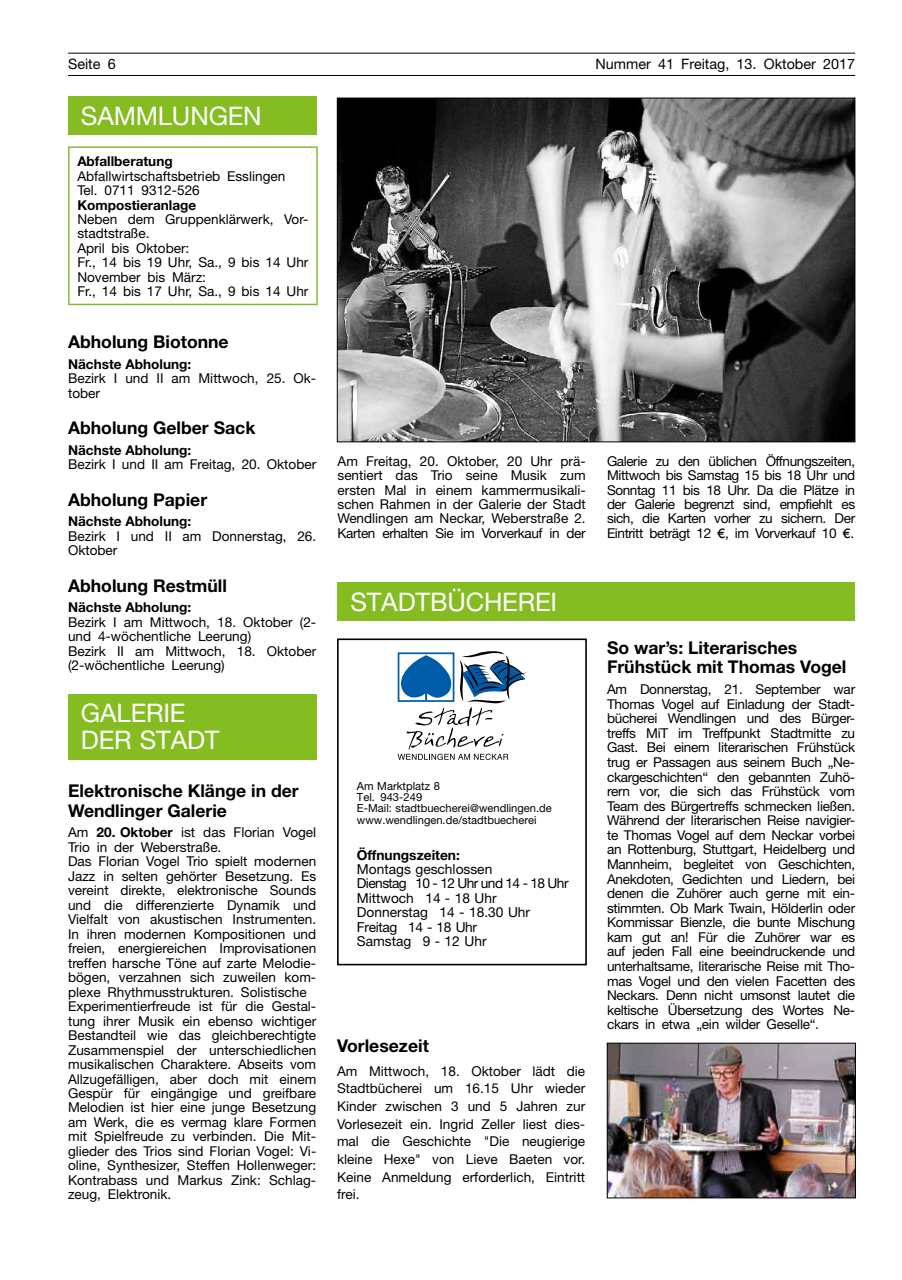
<style>
.page{position:relative;width:902px;height:1280px;background:#fff}
.page>*{position:absolute;margin:0;border:0;box-sizing:border-box;transform-origin:0 0}
.t1{font:25.65px/27.2px "Helvetica Neue";letter-spacing:-.005em;color:#fff}
.t2{font:700 17.55px/19.2px "Helvetica Neue";color:#000}
.t3{font:14.4px "Helvetica Neue";color:#000}
.t4{font:13.8px/14.4px "Helvetica Neue";color:#000}
.t5{font:700 13.8px "Helvetica Neue";color:#000}
.t6{font:13.65px/14.4px "Helvetica Neue";color:#000}
.t7{font:700 13.65px "Helvetica Neue";color:#000}
.t8{font:11.25px/11.1px "Helvetica Neue";color:#000}
.s1{font-weight:700}
.s2{font-family:"Gill Sans"}
</style>
<div class="page">
<hr style="left:68px;top:53px;width:787px;height:1px;background:#000">
<hr style="left:68px;top:75px;width:787px;height:1px;background:#000">
<div style="left:68px;top:96px;width:248px;height:39px;background:#85bc22"></div>
<hr style="left:68px;top:146px;width:250px;height:2px;background:#83bb36">
<hr style="left:68px;top:148px;width:2px;height:156px;background:#83bb36">
<hr style="left:316px;top:148px;width:2px;height:156px;background:#83bb36">
<hr style="left:68px;top:304px;width:250px;height:1px;background:#83bb36">
<div style="left:68px;top:694px;width:248px;height:66px;background:#85bc22"></div>
<img style="left:339px;top:100px;width:514px;height:340px">
<div style="left:337px;top:638px;width:249px;height:327px;border:2px solid #000"></div>
<svg style="left:397px;top:651px;width:130px;height:109px"></svg>
<div style="left:337px;top:582px;width:518px;height:39px;background:#85bc22"></div>
<img style="left:609px;top:1045px;width:244px;height:151px">
<div style="left:607px;top:1043px;width:248px;height:155px;border:1px solid #000"></div>
<p class="t3" style="left:68px;top:56px;width:49px">Seite 6</p>
<p class="t3" style="left:595px;top:56px;width:261px">Nummer 41 Freitag, 13. Oktober 2017</p>
<h1 class="t1" style="left:81px;top:102px;width:182px">SAMMLUNGEN</h1>
<p class="t7" style="left:77px;top:153px;width:97px">Abfallberatung</p>
<p class="t6" style="left:77px;top:169px;width:209px">Abfallwirtschaftsbetrieb Esslingen<br>Tel. 0711 9312-526</p>
<p class="t7" style="left:77px;top:196px;width:120px">Kompostieranlage</p>
<p class="t6" style="left:77px;top:212px;width:233px">Neben dem Gruppenklärwerk, Vor&shy;stadtstraße.<br>April bis Oktober:<br>Fr., 14 bis 19 Uhr, Sa., 9 bis 14 Uhr<br>November bis März:<br>Fr., 14 bis 17 Uhr, Sa., 9 bis 14 Uhr</p>
<p class="t2" style="left:68px;top:332px;width:162px">Abholung Biotonne</p>
<p class="t7" style="left:68px;top:355px;width:125px">Nächste Abholung:</p>
<p class="t6" style="left:68px;top:371px;width:250px">Bezirk I und II am Mittwoch, 25. Ok&shy;tober</p>
<p class="t2" style="left:68px;top:418px;width:189px">Abholung Gelber Sack</p>
<p class="t7" style="left:68px;top:441px;width:125px">Nächste Abholung:</p>
<p class="t6" style="left:68px;top:457px;width:250px">Bezirk I und II am Freitag, 20. Oktober</p>
<p class="t2" style="left:68px;top:489px;width:141px">Abholung Papier</p>
<p class="t7" style="left:68px;top:513px;width:125px">Nächste Abholung:</p>
<p class="t6" style="left:68px;top:529px;width:250px">Bezirk I und II am Donnerstag, 26.<br>Oktober</p>
<p class="t2" style="left:68px;top:575px;width:160px">Abholung Restmüll</p>
<p class="t7" style="left:68px;top:599px;width:125px">Nächste Abholung:</p>
<p class="t6" style="left:68px;top:615px;width:250px">Bezirk I am Mittwoch, 18. Oktober (2- und 4-wöchentliche Leerung)<br>Bezirk II am Mittwoch, 18. Oktober (2-wöchentliche Leerung)</p>
<h1 class="t1" style="left:81px;top:699px;width:140px">GALERIE<br>DER STADT</h1>
<p class="t2" style="left:68px;top:781px;width:232px">Elektronische Klänge in der<br>Wendlinger Galerie</p>
<p class="t6" style="left:68px;top:825px;width:250px">Am <span class="s1">20. Oktober</span> ist das Florian Vogel Trio in der Weberstraße.<br>Das Florian Vogel Trio spielt modernen Jazz in selten gehörter Besetzung. Es vereint direkte, elektronische Sounds und die differenzierte Dynamik und Vielfalt von akustischen Instrumenten.<br>In ihren modernen Kompositionen und freien, energiereichen Improvisationen treffen harsche Töne auf zarte Melodie&shy;bögen, verzahnen sich zuweilen kom&shy;plexe Rhythmusstrukturen. Solistische Experimentierfreude ist für die Gestal&shy;tung ihrer Musik ein ebenso wichtiger Bestandteil wie das gleichberechtigte Zusammenspiel der unterschiedlichen musikalischen Charaktere. Abseits vom Allzugefälligen, aber doch mit einem Gespür für eingängige und greifbare Melodien ist hier eine junge Besetzung am Werk, die es vermag klare Formen mit Spielfreude zu verbinden. Die Mit&shy;glieder des Trios sind Florian Vogel: Vi&shy;oline, Synthesizer, Steffen Hollenweger:<br>Kontrabass und Markus Zink: Schlag&shy;zeug, Elektronik.</p>
<p class="t6" style="left:337px;top:454px;width:250px;text-align:justify">Am Freitag, 20. Oktober, 20 Uhr prä&shy;sentiert das Trio seine Musik zum ersten Mal in einem kammermusikali&shy;schen Rahmen in der Galerie der Stadt Wendlingen am Neckar, Weberstraße 2.<br>Karten erhalten Sie im Vorverkauf in der</p>
<p class="t6" style="left:607px;top:454px;width:250px;text-align:justify">Galerie zu den üblichen Öffnungszeiten, Mittwoch bis Samstag 15 bis 18 Uhr und Sonntag 11 bis 18 Uhr. Da die Plätze in der Galerie begrenzt sind, empfiehlt es sich, die Karten vorher zu sichern. Der Eintritt beträgt 12 <span class="s2">€</span>, im Vorverkauf 10 <span class="s2">€</span>.</p>
<h1 class="t1" style="left:350px;top:588px;width:208px">STADTBÜCHEREI</h1>
<p class="t2" style="left:607px;top:637px;width:241px">So war’s: Literarisches<br>Frühstück mit Thomas Vogel</p>
<p class="t6" style="left:607px;top:682px;width:250px;text-align:justify">Am Donnerstag, 21. September war Thomas Vogel auf Einladung der Stadt&shy;bücherei Wendlingen und des Bürger&shy;treffs MiT im Treffpunkt Stadtmitte zu Gast. Bei einem literarischen Frühstück trug er Passagen aus seinem Buch „Ne&shy;ckargeschichten“ den gebannten Zuhö&shy;rern vor, die sich das Frühstück vom Team des Bürgertreffs schmecken ließen.<br>Während der literarischen Reise navigier&shy;te Thomas Vogel auf dem Neckar vorbei an Rottenburg, Stuttgart, Heidelberg und Mannheim, begleitet von Geschichten, Anekdoten, Gedichten und Liedern, bei denen die Zuhörer auch gerne mit ein&shy;stimmten. Ob Mark Twain, Hölderlin oder Kommissar Bienzle, die bunte Mischung kam gut an! Für die Zuhörer war es auf jeden Fall eine beeindruckende und unterhaltsame, literarische Reise mit Tho&shy;mas Vogel und den vielen Facetten des Neckars. Denn nicht umsonst lautet die keltische Übersetzung des Wortes Ne&shy;ckars in etwa „ein wilder Geselle“.</p>
<p class="t8" style="left:357px;top:780px;width:196px">Am Marktplatz 8<br>Tel. 943-249<br>E-Mail: stadtbuecherei@wendlingen.de</p>
<p class="t8" style="left:357px;top:814px;width:181px">www.wendlingen.de/stadtbuecherei</p>
<p class="t5" style="left:357px;top:846px;width:104px">Öffnungszeiten:</p>
<p class="t4" style="left:357px;top:862px;width:213px">Montags geschlossen<br>Dienstag 10 - 12 Uhr und 14 - 18 Uhr<br>Mittwoch 14 - 18 Uhr<br>Donnerstag 14 - 18.30 Uhr<br>Freitag 14 - 18 Uhr<br>Samstag 9 - 12 Uhr</p>
<p class="t2" style="left:337px;top:1035px;width:93px">Vorlesezeit</p>
<p class="t6" style="left:337px;top:1062px;width:250px;line-height:17.7px;text-align:justify">Am Mittwoch, 18. Oktober lädt die Stadtbücherei um 16.15 Uhr wieder Kinder zwischen 3 und 5 Jahren zur Vorlesezeit ein. Ingrid Zeller liest dies&shy;mal die Geschichte "Die neugierige kleine Hexe" von Lieve Baeten vor.<br>Keine Anmeldung erforderlich, Eintritt frei.</p>
</div>
